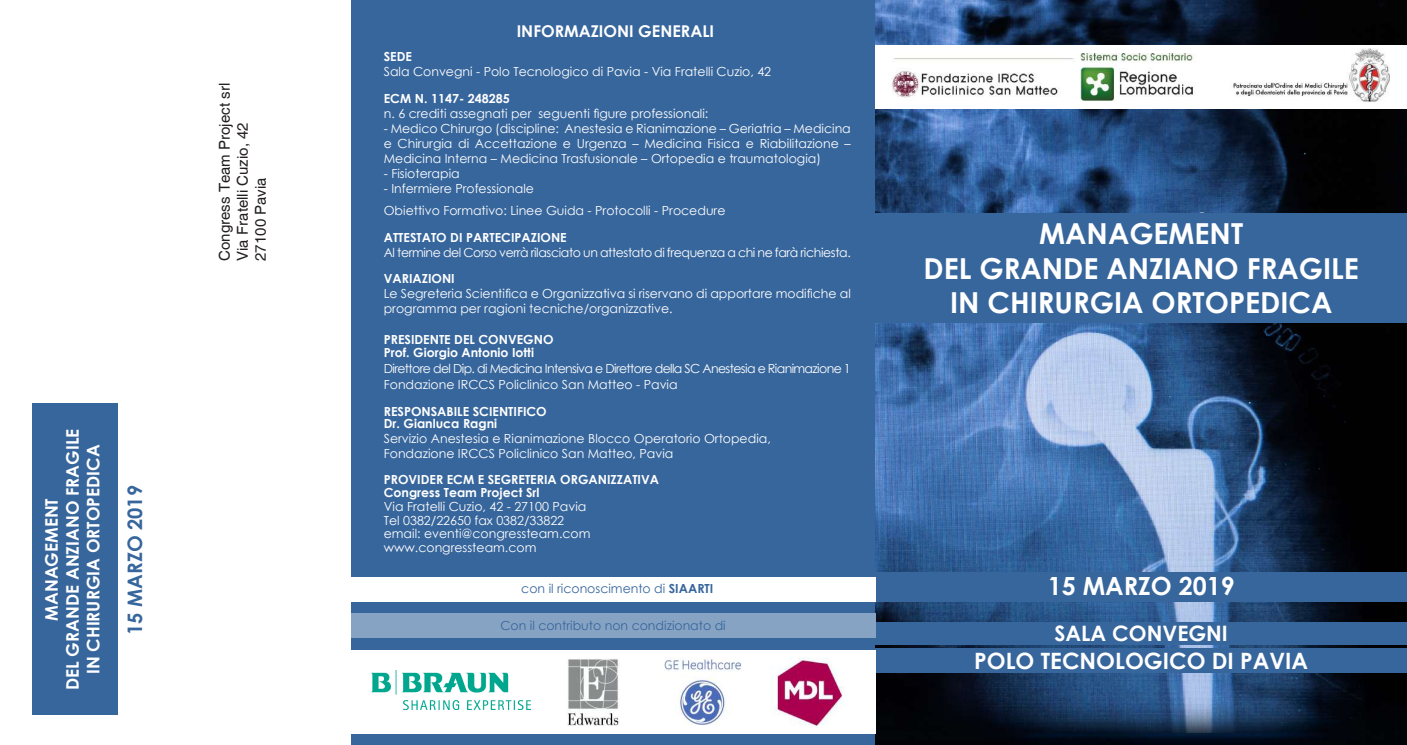
<style>
.page{position:relative;width:1407px;height:745px;background:#fff}
.page>*{position:absolute;margin:0;border:0;box-sizing:border-box;transform-origin:0 0}
.t1{font:700 28.88px/34.6px "Century Gothic";color:#fff;text-align:center}
.t2{font:700 25px "Century Gothic";color:#fff}
.t3{font:700 22.5px "Century Gothic";color:#fff}
.t4{font:700 21.25px "Century Gothic";color:#fff}
.t5{font:700 20px "Century Gothic";color:#37669c}
.t6{font:700 17.38px/20.8px "Century Gothic";color:#fff;text-align:center}
.t7{font:700 16.25px "Century Gothic";color:#fff}
.t8{font:15px/18px "Helvetica";color:#231f20}
.t9{font:12.5px/15px "Century Gothic";color:#fff}
.t10{font:700 12.5px/12.5px "Century Gothic";color:#fff}
.t11{font:12.5px/16.2px "Century Gothic";letter-spacing:-.05em;color:#fff}
.t12{font:12.5px "Century Gothic";letter-spacing:-.03em;color:#fff}
.t13{font:12.5px "Century Gothic";color:#37669c}
.s1{font-weight:700}
</style>
<div class="page">
<div style="left:351px;top:0;width:585px;height:744px;background:#37669c"></div>
<img style="left:875px;top:0;width:532px;height:744px">
<div style="left:32px;top:403px;width:86px;height:312px;background:#37669c"></div>
<div style="left:875px;top:45px;width:532px;height:63px;background:#fff"></div>
<img style="left:892px;top:53px;width:302px;height:48px">
<div style="left:875px;top:571px;width:532px;height:30px;background:#37669c"></div>
<div style="left:875px;top:213px;width:532px;height:109px;background:#37669c"></div>
<div style="left:875px;top:647px;width:532px;height:25px;background:#37669c"></div>
<div style="left:875px;top:622px;width:532px;height:22px;background:#37669c"></div>
<img style="left:1233px;top:48px;width:156px;height:54px">
<div style="left:351px;top:576px;width:524px;height:25px;background:#fff"></div>
<div style="left:351px;top:612px;width:524px;height:25px;background:#87a3c4"></div>
<div style="left:351px;top:649px;width:524px;height:83px;background:#fff"></div>
<img style="left:371px;top:670px;width:159px;height:39px">
<img style="left:567px;top:658px;width:52px;height:68px">
<img style="left:664px;top:657px;width:77px;height:67px">
<img style="left:770px;top:657px;width:76px;height:69px">
<h3 class="t6" style="left:41px;top:689px;width:263px;rotate:-90deg">MANAGEMENT<br>DEL GRANDE ANZIANO FRAGILE<br>IN CHIRURGIA ORTOPEDICA</h3>
<h3 class="t5" style="left:120px;top:634px;width:151px;rotate:-90deg">15 MARZO 2019</h3>
<p class="t8" style="left:216px;top:261px;width:179px;rotate:-90deg">Congress Team Project srl<br>Via Fratelli Cuzio, 42<br>27100 Pavia</p>
<h3 class="t7" style="left:517px;top:19px;width:199px">INFORMAZIONI GENERALI</h3>
<p class="t10" style="left:384px;top:50px;width:30px">SEDE</p>
<p class="t9" style="left:384px;top:64px;width:389px">Sala Convegni - Polo Tecnologico di Pavia - Via Fratelli Cuzio, 42</p>
<p class="t10" style="left:384px;top:91px;width:128px">ECM N. 1147- 248285</p>
<p class="t9" style="left:384px;top:105px;width:326px">n. 6 crediti assegnati per seguenti figure professionali:</p>
<p class="t9" style="left:384px;top:120px;width:468px;text-align:justify">- Medico Chirurgo (discipline: Anestesia e Rianimazione – Geriatria – Medicina e Chirurgia di Accettazione e Urgenza – Medicina Fisica e Riabilitazione – Medicina Interna – Medicina Trasfusionale – Ortopedia e traumatologia)</p>
<p class="t9" style="left:384px;top:165px;width:77px">- Fisioterapia</p>
<p class="t9" style="left:384px;top:177px;width:343px;line-height:22.5px">- Infermiere Professionale<br>Obiettivo Formativo: Linee Guida - Protocolli - Procedure</p>
<p class="t10" style="left:384px;top:230px;width:184px">ATTESTATO DI PARTECIPAZIONE</p>
<p class="t12" style="left:384px;top:243px;width:468px">Al termine del Corso verrà rilasciato un attestato di frequenza a chi ne farà richiesta.</p>
<p class="t10" style="left:384px;top:271px;width:73px">VARIAZIONI</p>
<p class="t9" style="left:384px;top:285px;width:468px">Le Segreteria Scientifica e Organizzativa si riservano di apportare modifiche al programma per ragioni tecniche/organizzative.</p>
<p class="t10" style="left:384px;top:333px;width:171px">PRESIDENTE DEL CONVEGNO<br>Prof. Giorgio Antonio Iotti</p>
<p class="t11" style="left:384px;top:360px;width:468px">Direttore del Dip. di Medicina Intensiva e Direttore della SC Anestesia e Rianimazione 1<br>Fondazione IRCCS Policlinico San Matteo - Pavia</p>
<p class="t10" style="left:384px;top:404px;width:164px">RESPONSABILE SCIENTIFICO<br>Dr. Gianluca Ragni</p>
<p class="t9" style="left:384px;top:430px;width:388px">Servizio Anestesia e Rianimazione Blocco Operatorio Ortopedia,<br>Fondazione IRCCS Policlinico San Matteo, Pavia</p>
<p class="t10" style="left:384px;top:473px;width:277px">PROVIDER ECM E SEGRETERIA ORGANIZZATIVA<br>Congress Team Project Srl</p>
<p class="t9" style="left:384px;top:499px;width:208px;line-height:13.8px">Via Fratelli Cuzio, 42 - 27100 Pavia<br>Tel 0382/22650 fax 0382/33822 email: eventi@congressteam.com www.congressteam.com</p>
<p class="t13" style="left:521px;top:579px;width:193px">con il riconoscimento di <span class="s1">SIAARTI</span></p>
<p class="t13" style="left:500px;top:615px;width:227px">Con il contributo non condizionato di</p>
<h1 class="t1" style="left:923px;top:214px;width:437px">MANAGEMENT<br>DEL GRANDE ANZIANO FRAGILE<br>IN CHIRURGIA ORTOPEDICA</h1>
<h2 class="t2" style="left:1047px;top:567px;width:188px">15 MARZO 2019</h2>
<h3 class="t4" style="left:1054px;top:617px;width:175px">SALA CONVEGNI</h3>
<h3 class="t3" style="left:974px;top:643px;width:335px">POLO TECNOLOGICO DI PAVIA</h3>
</div>
